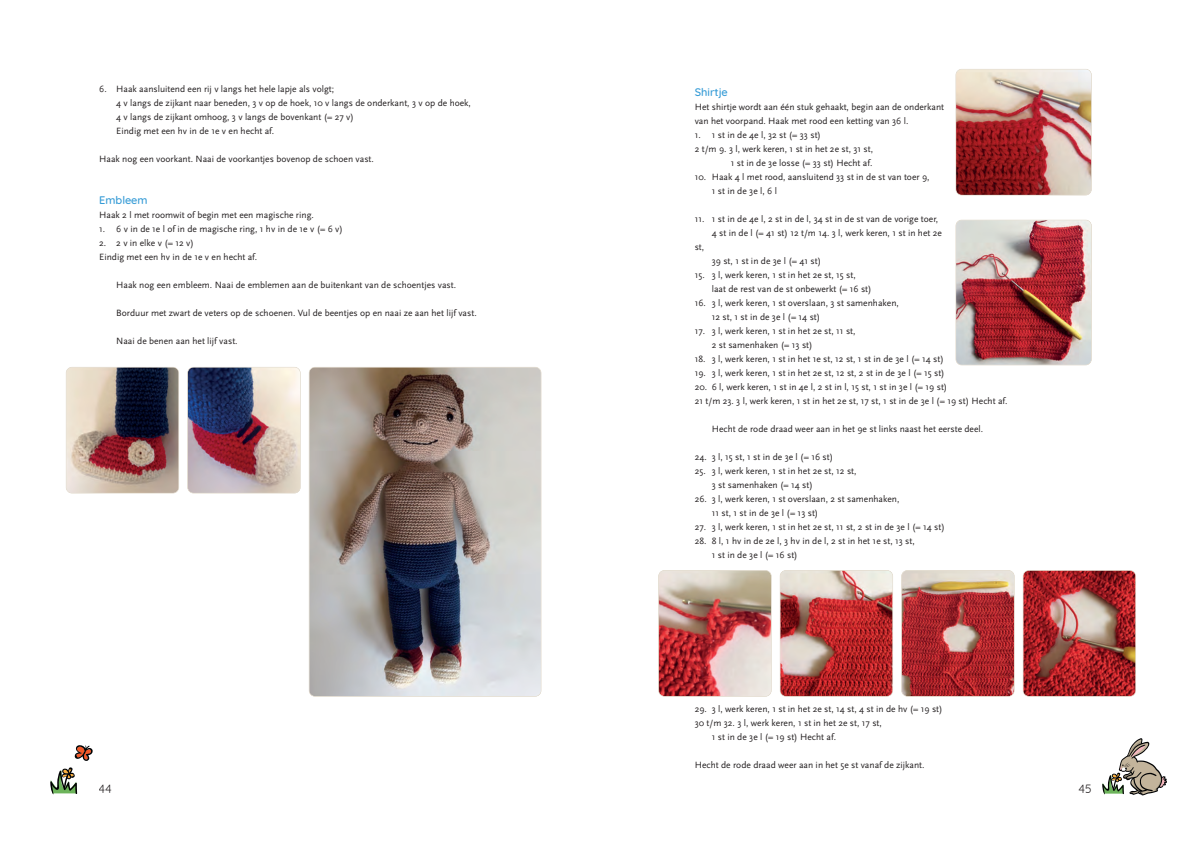
<style>
.page{position:relative;width:1191px;height:842px;background:#fff}
.page>*{position:absolute;margin:0;border:0;box-sizing:border-box;transform-origin:0 0}
.t1{font:12px "Quicksand";color:#231f20}
.t2{font:500 11px "Quicksand";color:#359bd6}
.t3{font:9.5px/14px "Scala Sans";color:#231f20}
</style>
<div class="page">
<svg style="left:1102px;top:738px;width:64px;height:57px"></svg>
<svg style="left:50px;top:767px;width:27px;height:27px"></svg>
<svg style="left:74px;top:745px;width:19px;height:16px"></svg>
<img style="left:66px;top:367px;width:113px;height:126px;border-radius:6px">
<div style="left:66px;top:367px;width:113px;height:126px;border:1px solid #d8cebc;border-radius:6px"></div>
<img style="left:188px;top:367px;width:112px;height:126px;border-radius:6px">
<div style="left:187px;top:367px;width:113px;height:126px;border:1px solid #d8cebc;border-radius:6px"></div>
<img style="left:309px;top:367px;width:232px;height:329px;border-radius:6px">
<div style="left:309px;top:367px;width:232px;height:330px;border:1px solid #d8cebc;border-radius:6px"></div>
<img style="left:956px;top:69px;width:135px;height:126px;border-radius:6px">
<div style="left:955px;top:69px;width:136px;height:126px;border:1px solid #d8cebc;border-radius:6px"></div>
<img style="left:956px;top:220px;width:135px;height:145px;border-radius:6px">
<div style="left:955px;top:220px;width:136px;height:145px;border:1px solid #d8cebc;border-radius:6px"></div>
<img style="left:659px;top:571px;width:112px;height:125px;border-radius:6px">
<div style="left:658px;top:570px;width:113px;height:127px;border:1px solid #d8cebc;border-radius:6px"></div>
<img style="left:780px;top:571px;width:112px;height:125px;border-radius:6px">
<div style="left:779px;top:570px;width:114px;height:127px;border:1px solid #d8cebc;border-radius:6px"></div>
<img style="left:901px;top:571px;width:113px;height:125px;border-radius:6px">
<div style="left:901px;top:570px;width:113px;height:127px;border:1px solid #d8cebc;border-radius:6px"></div>
<img style="left:1023px;top:571px;width:112px;height:125px;border-radius:6px">
<div style="left:1022px;top:570px;width:114px;height:127px;border:1px solid #d8cebc;border-radius:6px"></div>
<p class="t3" style="left:116px;top:82px;width:356px;text-indent:-17px">6. Haak aansluitend een rij v langs het hele lapje als volgt;<br>4 v langs de zijkant naar beneden, 3 v op de hoek, 10 v langs de onderkant, 3 v op de hoek, 4 v langs de zijkant omhoog, 3 v langs de bovenkant (= 27 v)<br>Eindig met een hv in de 1e v en hecht af.</p>
<p class="t3" style="left:99px;top:152px;width:276px">Haak nog een voorkant. Naai de voorkantjes bovenop de schoen vast.</p>
<p class="t2" style="left:99px;top:196px;width:50px">Embleem</p>
<p class="t3" style="left:99px;top:208px;width:216px">Haak 2 l met roomwit of begin met een magische ring.</p>
<p class="t3" style="left:99px;top:222px;width:245px">1. 6 v in de 1e l of in de magische ring, 1 hv in de 1e v (= 6 v)</p>
<p class="t3" style="left:99px;top:236px;width:160px">2. 2 v in elke v (= 12 v)<br>Eindig met een hv in de 1e v en hecht af.</p>
<p class="t3" style="left:116px;top:278px;width:341px">Haak nog een embleem. Naai de emblemen aan de buitenkant van de schoentjes vast.</p>
<p class="t3" style="left:116px;top:306px;width:362px">Borduur met zwart de veters op de schoenen. Vul de beentjes op en naai ze aan het lijf vast.</p>
<p class="t3" style="left:116px;top:334px;width:123px">Naai de benen aan het lijf vast.</p>
<p class="t1" style="left:99px;top:784px;width:15px">44</p>
<p class="t2" style="left:694px;top:88px;width:35px">Shirtje</p>
<p class="t3" style="left:694px;top:100px;width:251px">Het shirtje wordt aan één stuk gehaakt, begin aan de onderkant van het voorpand. Haak met rood een ketting van 36 l.</p>
<p class="t3" style="left:694px;top:128px;width:128px">1. 1 st in de 4e l, 32 st (= 33 st)</p>
<p class="t3" style="left:694px;top:142px;width:180px">2 t/m 9. 3 l, werk keren, 1 st in het 2e st, 31 st,</p>
<p class="t3" style="left:730px;top:156px;width:143px">1 st in de 3e losse (= 33 st) Hecht af.</p>
<p class="t3" style="left:711px;top:170px;width:219px;text-indent:-17px">10. Haak 4 l met rood, aansluitend 33 st in de st van toer 9,<br>1 st in de 3e l, 6 l</p>
<p class="t3" style="left:694px;top:212px;width:245px">11. 1 st in de 4e l, 2 st in de l, 34 st in de st van de vorige toer,</p>
<p class="t3" style="left:711px;top:226px;width:232px">4 st in de l (= 41 st) 12 t/m 14. 3 l, werk keren, 1 st in het 2e</p>
<p class="t3" style="left:694px;top:240px;width:11px">st,</p>
<p class="t3" style="left:711px;top:254px;width:111px">39 st, 1 st in de 3e l (= 41 st)</p>
<p class="t3" style="left:711px;top:268px;width:161px;text-indent:-17px">15. 3 l, werk keren, 1 st in het 2e st, 15 st, laat de rest van de st onbewerkt (= 16 st)</p>
<p class="t3" style="left:711px;top:296px;width:189px;text-indent:-17px">16. 3 l, werk keren, 1 st overslaan, 3 st samenhaken,<br>12 st, 1 st in de 3e l (= 14 st)</p>
<p class="t3" style="left:711px;top:324px;width:145px;text-indent:-17px">17. 3 l, werk keren, 1 st in het 2e st, 11 st,<br>2 st samenhaken (= 13 st)</p>
<p class="t3" style="left:694px;top:352px;width:250px">18. 3 l, werk keren, 1 st in het 1e st, 12 st, 1 st in de 3e l (= 14 st)</p>
<p class="t3" style="left:694px;top:366px;width:251px">19. 3 l, werk keren, 1 st in het 2e st, 12 st, 2 st in de 3e l (= 15 st)</p>
<p class="t3" style="left:694px;top:380px;width:314px">20. 6 l, werk keren, 1 st in 4e l, 2 st in l, 15 st, 1 st in 3e l (= 19 st)<br>21 t/m 23. 3 l, werk keren, 1 st in het 2e st, 17 st, 1 st in de 3e l (= 19 st) Hecht af.</p>
<p class="t3" style="left:711px;top:422px;width:273px">Hecht de rode draad weer aan in het 9e st links naast het eerste deel.</p>
<p class="t3" style="left:694px;top:450px;width:140px">24. 3 l, 15 st, 1 st in de 3e l (= 16 st)</p>
<p class="t3" style="left:711px;top:464px;width:146px;text-indent:-17px">25. 3 l, werk keren, 1 st in het 2e st, 12 st,<br>3 st samenhaken (= 14 st)</p>
<p class="t3" style="left:711px;top:492px;width:189px;text-indent:-17px">26. 3 l, werk keren, 1 st overslaan, 2 st samenhaken,<br>11 st, 1 st in de 3e l (= 13 st)</p>
<p class="t3" style="left:694px;top:520px;width:251px">27. 3 l, werk keren, 1 st in het 2e st, 11 st, 2 st in de 3e l (= 14 st)</p>
<p class="t3" style="left:711px;top:534px;width:205px;text-indent:-17px">28. 8 l, 1 hv in de 2e l, 3 hv in de l, 2 st in het 1e st, 13 st,<br>1 st in de 3e l (= 16 st)</p>
<p class="t3" style="left:694px;top:702px;width:249px">29. 3 l, werk keren, 1 st in het 2e st, 14 st, 4 st in de hv (= 19 st)</p>
<p class="t3" style="left:694px;top:716px;width:189px">30 t/m 32. 3 l, werk keren, 1 st in het 2e st, 17 st,</p>
<p class="t3" style="left:711px;top:730px;width:126px">1 st in de 3e l (= 19 st) Hecht af.</p>
<p class="t3" style="left:694px;top:758px;width:231px">Hecht de rode draad weer aan in het 5e st vanaf de zijkant.</p>
<p class="t1" style="left:1078px;top:784px;width:15px">45</p>
</div>
